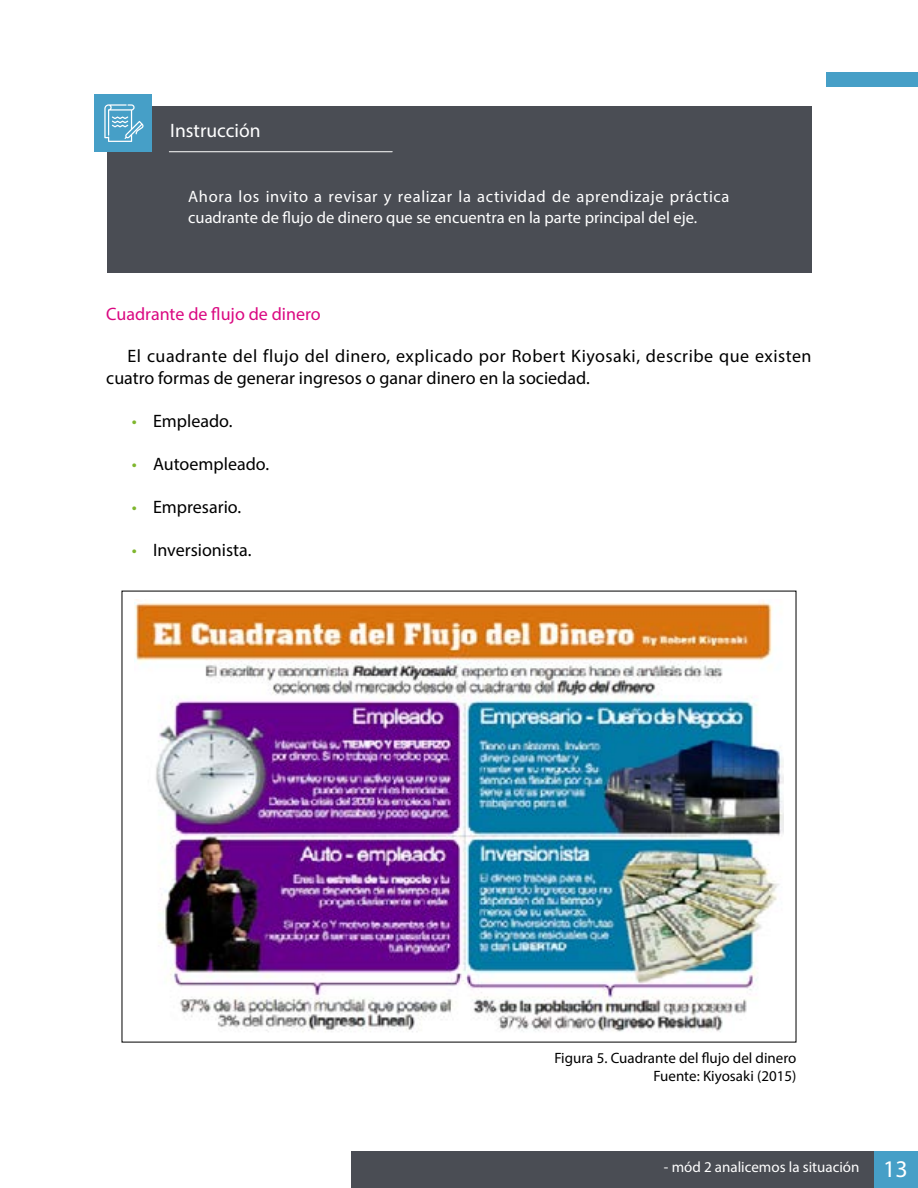
<style>
.page{position:relative;width:918px;height:1188px;background:#fff}
.page>*{position:absolute;margin:0;border:0;box-sizing:border-box;transform-origin:0 0}
.t1{font:19.5px "Myriad Pro";color:#fff}
.t2{font:18px/21.6px "Myriad Pro";letter-spacing:.03em;color:#000}
.t3{font:18px "Myriad Pro";color:#000}
.t4{font:18px "Myriad Pro";color:#da0881}
.t5{font:16.5px/21px "Myriad Pro";letter-spacing:.03em;color:#fff}
.t6{font:15px/18px "Myriad Pro";color:#000;text-align:right}
.t7{font:15px "Myriad Pro";color:#fff}
.s1{color:#7eb62d}
.s2{font-size:24px}
</style>
<div class="page">
<div style="left:826px;top:72px;width:92px;height:15px;background:#469fc7"></div>
<div style="left:873px;top:1151px;width:45px;height:37px;background:#469fc7"></div>
<div style="left:351px;top:1151px;width:522px;height:37px;background:#4a4d54"></div>
<img style="left:134px;top:600px;width:650px;height:432px">
<div style="left:107px;top:106px;width:705px;height:167px;background:#4a4d54"></div>
<div style="left:94px;top:95px;width:58px;height:57px;background:#469fc7"></div>
<hr style="left:169px;top:151px;width:223px;height:1px;background:#fff">
<svg style="left:104px;top:104px;width:40px;height:38px"></svg>
<p class="t1" style="left:170px;top:118px;width:92px">Instrucción</p>
<p class="t5" style="left:188px;top:186px;width:543px">Ahora los invito a revisar y realizar la actividad de aprendizaje práctica cuadrante de flujo de dinero que se encuentra en la parte principal del eje.</p>
<p class="t4" style="left:106px;top:303px;width:216px">Cuadrante de flujo de dinero</p>
<p class="t2" style="left:106px;top:345px;width:707px;text-indent:21px">El cuadrante del flujo del dinero, explicado por Robert Kiyosaki, describe que existen cuatro formas de generar ingresos o ganar dinero en la sociedad.</p>
<p class="t3" style="left:132px;top:410px;width:101px"><span class="s1">•</span> Empleado.</p>
<p class="t3" style="left:132px;top:453px;width:137px"><span class="s1">•</span> Autoempleado.</p>
<p class="t3" style="left:132px;top:496px;width:109px"><span class="s1">•</span> Empresario.</p>
<p class="t3" style="left:132px;top:538px;width:120px"><span class="s1">•</span> Inversionista.</p>
<p class="t6" style="left:554px;top:1048px;width:244px">Figura 5. Cuadrante del flujo del dinero<br>Fuente: Kiyosaki (2015)</p>
<p class="t7" style="left:664px;top:1158px;width:245px">- mód 2 analicemos la situación <span class="s2">13</span></p>
</div>
